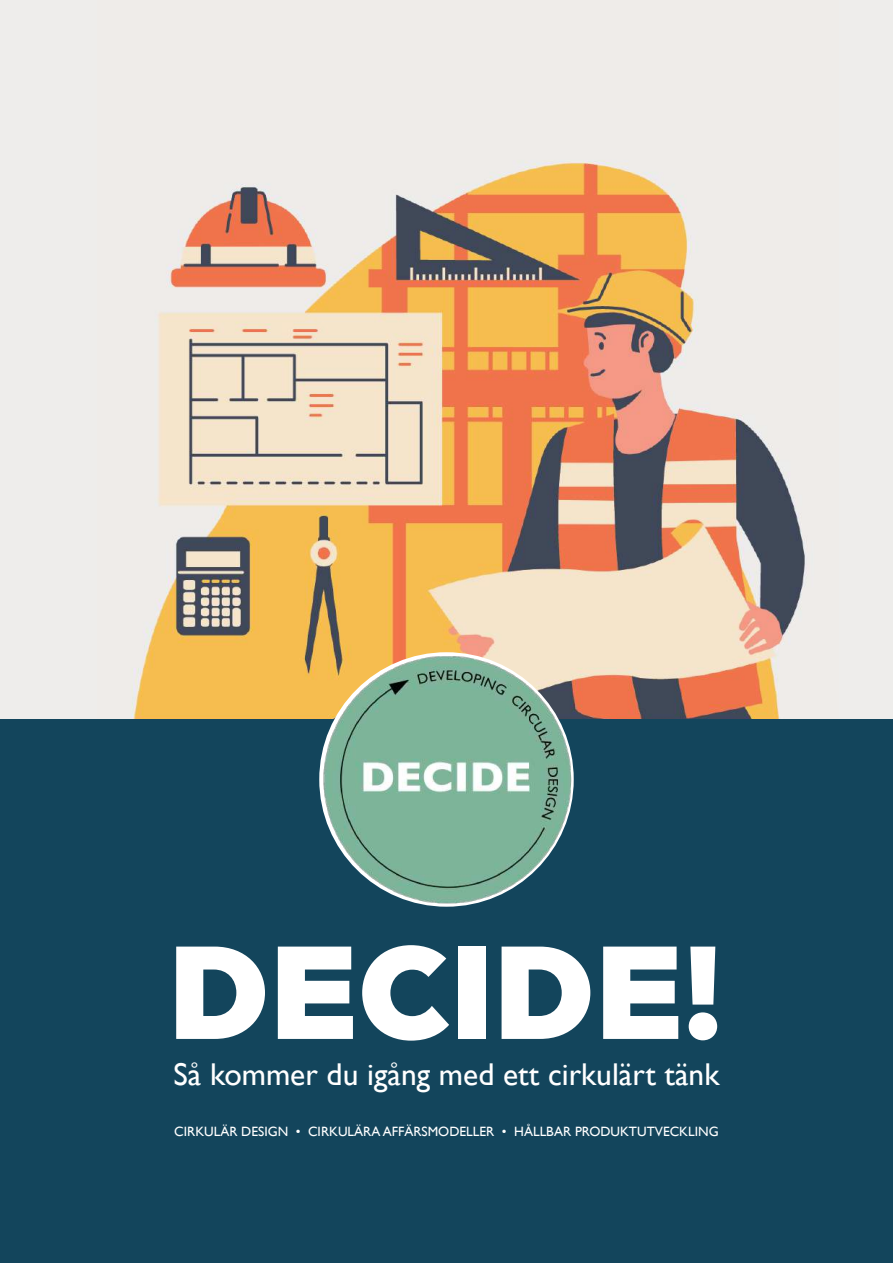
<style>
.page{position:relative;width:893px;height:1263px;background:#eeedeb}
.page>*{position:absolute;margin:0;border:0;box-sizing:border-box;transform-origin:0 0}
.t1{font:900 142.5px "Arboria";color:#fff}
.t2{font:31.5px "font 000000002 a 0 bd 781";color:#fff}
.t3{font:13.5px "font 000000002 a 0 bd 781";color:#fff}
</style>
<div class="page">
<img style="left:98px;top:160px;width:740px;height:560px">
<div style="left:0;top:720px;width:893px;height:543px;background:#13455c"></div>
<img style="left:310px;top:644px;width:273px;height:263px">
<h1 class="t1" style="left:168px;top:889px;width:558px">DECIDE!</h1>
<h2 class="t2" style="left:174px;top:1056px;width:547px">Så kommer du igång med ett cirkulärt tänk</h2>
<p class="t3" style="left:174px;top:1123px;width:546px">CIRKULÄR DESIGN • CIRKULÄRA AFFÄRSMODELLER • HÅLLBAR PRODUKTUTVECKLING</p>
</div>
